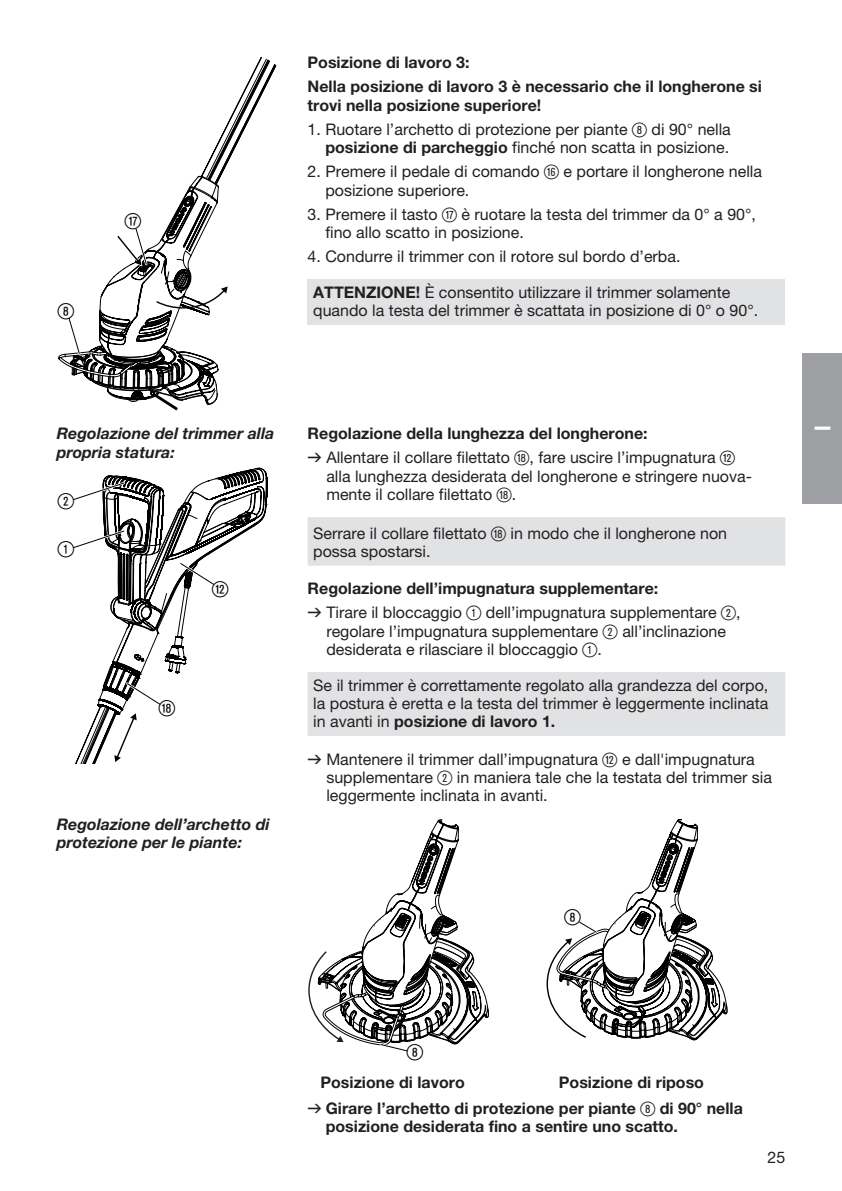
<style>
.page{position:relative;width:842px;height:1191px;background:#fff}
.page>*{position:absolute;margin:0;border:0;box-sizing:border-box;transform-origin:0 0}
.t1{font:22px/48px "Ziffernim Kreisund Quadrat BQ";color:#000}
.t2{font:22px "GARDENA Pro Bo Cond";color:#fff}
.t3{font:16px/18.4px "GARDENA Pro";color:#231f20}
.t4{font:700 16px/24px "GARDENA Pro";color:#231f20}
.t5{font:italic 700 16px/18.4px "GARDENA Pro";color:#231f20}
.s1{font-family:"Ziffernim Kreisund Quadrat BQ";font-size:20px}
.s2{font-weight:700}
.s3{font-family:"Formdruck"}
.s4{font-family:"Formdruck";font-weight:400}
.s5{font-family:"Ziffernim Kreisund Quadrat BQ";font-weight:400;font-size:20px}
</style>
<div class="page">
<div style="left:308px;top:279px;width:477px;height:45px;background:#e1e2e4"></div>
<svg style="left:201px;top:57px;width:76px;height:118px"></svg>
<svg style="left:58px;top:175px;width:170px;height:236px"></svg>
<svg style="left:308px;top:517px;width:477px;height:219px;fill:#e1e2e4"></svg>
<svg style="left:73px;top:467px;width:195px;height:296px"></svg>
<svg style="left:308px;top:819px;width:181px;height:233px"></svg>
<svg style="left:546px;top:819px;width:182px;height:221px"></svg>
<div style="left:802px;top:353px;width:40px;height:150px;background:#9d9fa2"></div>
<h1 class="t1" style="left:58px;top:287px;width:18px">8</h1>
<h1 class="t1" style="left:125px;top:198px;width:18px">U</h1>
<p class="t4" style="left:308px;top:50px;width:456px">Posizione di lavoro 3:<br>Nella posizione di lavoro 3 è necessario che il longherone si</p>
<p class="t4" style="left:308px;top:93px;width:235px">trovi nella posizione superiore!</p>
<p class="t3" style="left:308px;top:120px;width:425px;text-align:right">1. Ruotare l’archetto di protezione per piante <span class="s1">8</span> di 90° nella <span class="s2">posizione di parcheggio</span> finché non scatta in posizione.</p>
<p class="t3" style="left:325px;top:162px;width:438px;text-indent:-18px">2. Premere il pedale di comando <span class="s1">Z</span> e portare il longherone nella posizione superiore.</p>
<p class="t3" style="left:325px;top:204px;width:432px;text-indent:-18px">3. Premere il tasto <span class="s1">U</span> è ruotare la testa del trimmer da 0° a 90°, fino allo scatto in posizione.</p>
<p class="t3" style="left:308px;top:247px;width:374px">4. Condurre il trimmer con il rotore sul bordo d’erba.</p>
<p class="t3" style="left:313px;top:282px;width:446px"><span class="s2">ATTENZIONE!</span> È consentito utilizzare il trimmer solamente quando la testa del trimmer è scattata in posizione di 0° o 90°.</p>
<p class="t5" style="left:57px;top:424px;width:219px">Regolazione del trimmer alla propria statura:</p>
<h1 class="t1" style="left:58px;top:477px;width:18px">2<br>1</h1>
<h1 class="t1" style="left:212px;top:565px;width:18px">W</h1>
<h1 class="t1" style="left:159px;top:685px;width:18px">I</h1>
<p class="t5" style="left:57px;top:814px;width:215px">Regolazione dell’archetto di protezione per le piante:</p>
<p class="t3" style="left:308px;top:421px;width:429px;line-height:24px"><span class="s2">Regolazione della lunghezza del longherone:<br></span><span class="s3">v</span> Allentare il collare filettato <span class="s1">I</span>, fare uscire l’impugnatura <span class="s1">W</span></p>
<p class="t3" style="left:326px;top:466px;width:427px">alla lunghezza desiderata del longherone e stringere nuova&shy;mente il collare filettato <span class="s1">I</span>.</p>
<p class="t3" style="left:313px;top:523px;width:415px">Serrare il collare filettato <span class="s1">I</span> in modo che il longherone non possa spostarsi.</p>
<p class="t3" style="left:308px;top:576px;width:435px;line-height:24px"><span class="s2">Regolazione dell’impugnatura supplementare:<br></span><span class="s3">v</span> Tirare il bloccaggio <span class="s1">1</span> dell’impugnatura supplementare <span class="s1">2</span>,</p>
<p class="t3" style="left:326px;top:621px;width:401px">regolare l’impugnatura supplementare <span class="s1">2</span> all’inclinazione desiderata e rilasciare il bloccaggio <span class="s1">1</span>.</p>
<p class="t3" style="left:313px;top:675px;width:457px;text-align:justify">Se il trimmer è correttamente regolato alla grandezza del corpo, la postura è eretta e la testa del trimmer è leggermente inclinata in avanti in <span class="s2">posizione di lavoro 1.</span></p>
<p class="t3" style="left:326px;top:749px;width:447px;text-indent:-19px"><span class="s3">v</span> Mantenere il trimmer dall’impugnatura <span class="s1">W</span> e dall'impugnatura supplementare <span class="s1">2</span> in maniera tale che la testata del trimmer sia leggermente inclinata in avanti.</p>
<h1 class="t1" style="left:564px;top:893px;width:18px">8</h1>
<h1 class="t2" style="left:809px;top:431px;width:7px;rotate:-90deg">I</h1>
<h1 class="t1" style="left:407px;top:1028px;width:18px">8</h1>
<p class="t4" style="left:308px;top:1069px;width:437px;line-height:25.8px;text-indent:251px">Posizione di riposo<br><span class="s4">v</span> Girare l’archetto di protezione per piante <span class="s5">8</span> di 90° nella</p>
<p class="t4" style="left:326px;top:1114px;width:354px">posizione desiderata fino a sentire uno scatto.</p>
<p class="t4" style="left:320px;top:1069px;width:146px">Posizione di lavoro</p>
<p class="t3" style="left:767px;top:1147px;width:19px">25</p>
</div>
